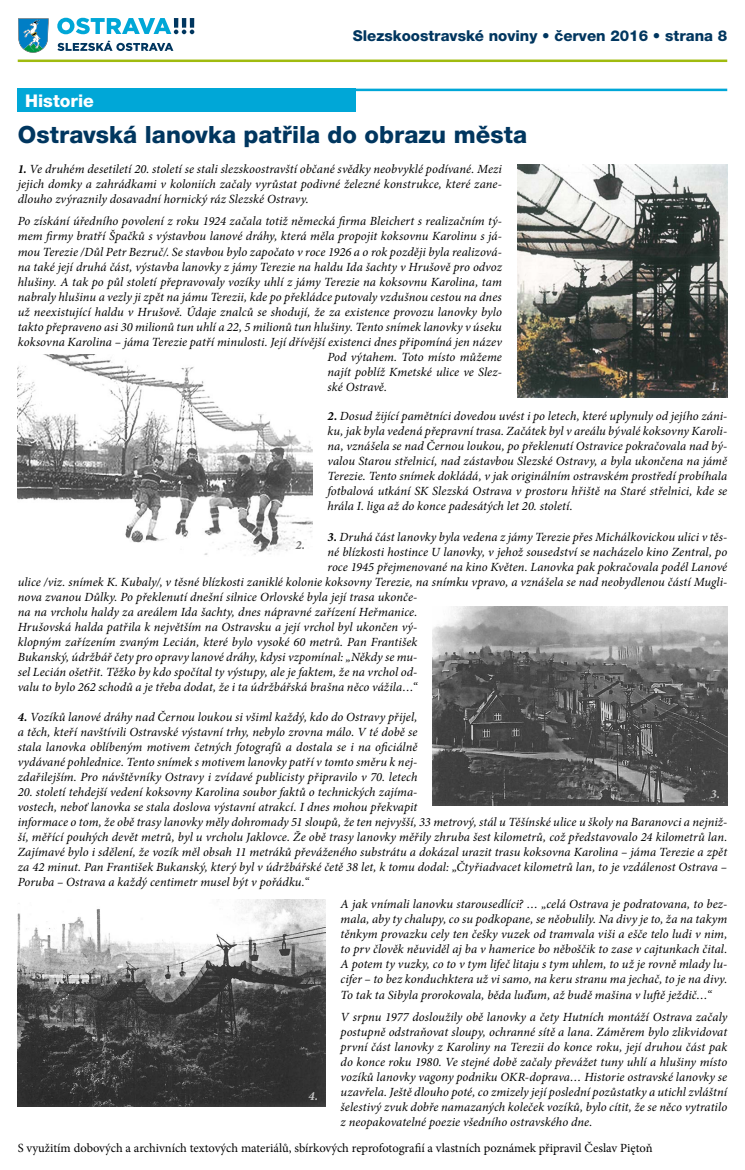
<style>
.page{position:relative;width:745px;height:1170px;background:#fff}
.page>*{position:absolute;margin:0;border:0;box-sizing:border-box;transform-origin:0 0}
.t1{font:800 23.75px "Helvetica Neue LT Pro";color:#00365f}
.t2{font:800 17.5px "Helvetica Neue LT Pro";color:#fff}
.t3{font:800 15px "Helvetica Neue LT Pro";color:#00365f}
.t4{font:italic 12.5px/15px "Minion Pro";letter-spacing:.005em;color:#000;text-align:justify}
.t5{font:12.5px "Minion Pro";letter-spacing:-.005em;color:#000}
.t6{font:italic 700 12.5px "Minion Pro";color:#c6c6c6}
.t7{font:italic 700 12.5px "Minion Pro";color:#706f6f}
.s1{font-weight:700}
</style>
<div class="page">
<svg style="left:18px;top:18px;width:31px;height:35px"></svg>
<svg style="left:57px;top:18px;width:137px;height:16px"></svg>
<svg style="left:57px;top:40px;width:116px;height:11px"></svg>
<hr style="left:18px;top:89px;width:708px;height:2px;background:#00a7d7">
<div style="left:18px;top:89px;width:338px;height:23px;background:#00a7d7"></div>
<hr style="left:18px;top:60px;width:708px;height:2px;background:#a0bb0f">
<img style="left:517px;top:164px;width:209px;height:233px">
<img style="left:18px;top:354px;width:294px;height:201px">
<img style="left:432px;top:606px;width:294px;height:199px">
<img style="left:18px;top:899px;width:307px;height:207px">
<h2 class="t2" style="left:25px;top:90px;width:70px">Historie</h2>
<p class="t3" style="left:352px;top:27px;width:376px">Slezskoostravské noviny • červen 2016 • strana 8</p>
<h1 class="t1" style="left:18px;top:120px;width:510px">Ostravská lanovka patřila do obrazu města</h1>
<p class="t4" style="left:18px;top:162px;width:485px"><span class="s1">1.</span> Ve druhém desetiletí 20. století se stali slezskoostravští občané svědky neobvyklé podívané. Mezi jejich domky a zahrádkami v koloniích začaly vyrůstat podivné železné konstrukce, které zane&shy;dlouho zvýraznily dosavadní hornický ráz Slezské Ostravy.</p>
<p class="t4" style="left:18px;top:214px;width:485px">Po získání úředního povolení z roku 1924 začala totiž německá firma Bleichert s realizačním tý-</p>
<p class="t4" style="left:18px;top:229px;width:485px">mem firmy bratří Špačků s výstavbou lanové dráhy, která měla propojit koksovnu Karolinu s já-</p>
<p class="t4" style="left:18px;top:244px;width:485px">mou Terezie /Důl Petr Bezruč/. Se stavbou bylo započato v roce 1926 a o rok později byla realizová-</p>
<p class="t4" style="left:18px;top:259px;width:485px">na také její druhá část, výstavba lanovky z jámy Terezie na haldu Ida šachty v Hrušově pro odvoz</p>
<p class="t4" style="left:18px;top:274px;width:485px">hlušiny. A tak po půl století přepravovaly vozíky uhlí z jámy Terezie na koksovnu Karolina, tam</p>
<p class="t4" style="left:18px;top:289px;width:485px">nabraly hlušinu a vezly ji zpět na jámu Terezii, kde po překládce putovaly vzdušnou cestou na dnes</p>
<p class="t4" style="left:18px;top:304px;width:485px">už neexistující haldu v Hrušově. Údaje znalců se shodují, že za existence provozu lanovky bylo</p>
<p class="t4" style="left:18px;top:319px;width:485px">takto přepraveno asi 30 milionů tun uhlí a 22, 5 milionů tun hlušiny. Tento snímek lanovky v úseku</p>
<p class="t4" style="left:18px;top:334px;width:485px">koksovna Karolina – jáma Terezie patří minulosti. Její dřívější existenci dnes připomíná jen název</p>
<p class="t4" style="left:327px;top:349px;width:176px">Pod výtahem. Toto místo můžeme</p>
<p class="t4" style="left:327px;top:364px;width:176px">najít poblíž Kmetské ulice ve Slez-</p>
<p class="t4" style="left:327px;top:379px;width:61px">ské Ostravě.</p>
<p class="t4" style="left:327px;top:409px;width:401px"><span class="s1">2.</span> Dosud žijící pamětníci dovedou uvést i po letech, které uplynuly od jejího záni&shy;ku, jak byla vedená přepravní trasa. Začátek byl v areálu bývalé koksovny Karoli&shy;na, vznášela se nad Černou loukou, po překlenutí Ostravice pokračovala nad bý&shy;valou Starou střelnicí, nad zástavbou Slezské Ostravy, a byla ukončena na jámě Terezie. Tento snímek dokládá, v jak originálním ostravském prostředí probíhala fotbalová utkání SK Slezská Ostrava v prostoru hřiště na Staré střelnici, kde se hrála I. liga až do konce padesátých let 20. století.</p>
<p class="t4" style="left:327px;top:529px;width:401px"><span class="s1">3.</span> Druhá část lanovky byla vedena z jámy Terezie přes Michálkovickou ulici v těs-</p>
<p class="t4" style="left:327px;top:544px;width:401px">né blízkosti hostince U lanovky, v jehož sousedství se nacházelo kino Zentral, po</p>
<p class="t4" style="left:327px;top:559px;width:401px">roce 1945 přejmenované na kino Květen. Lanovka pak pokračovala podél Lanové</p>
<p class="t4" style="left:18px;top:574px;width:710px">ulice /viz. snímek K. Kubaly/, v těsné blízkosti zaniklé kolonie koksovny Terezie, na snímku vpravo, a vznášela se nad neobydlenou částí Mugli-</p>
<p class="t4" style="left:18px;top:589px;width:401px">nova zvanou Důlky. Po překlenutí dnešní silnice Orlovské byla její trasa ukonče-</p>
<p class="t4" style="left:18px;top:604px;width:401px">na na vrcholu haldy za areálem Ida šachty, dnes nápravné zařízení Heřmanice.</p>
<p class="t4" style="left:18px;top:619px;width:401px">Hrušovská halda patřila k největším na Ostravsku a její vrchol byl ukončen vý-</p>
<p class="t4" style="left:18px;top:634px;width:401px">klopným zařízením zvaným Lecián, které bylo vysoké 60 metrů. Pan František</p>
<p class="t4" style="left:18px;top:649px;width:401px">Bukanský, údržbář čety pro opravy lanové dráhy, kdysi vzpomínal: „Někdy se mu-</p>
<p class="t4" style="left:18px;top:664px;width:401px">sel Lecián ošetřit. Těžko by kdo spočítal ty výstupy, ale je faktem, že na vrchol od-</p>
<p class="t4" style="left:18px;top:679px;width:401px">valu to bylo 262 schodů a je třeba dodat, že i ta údržbářská brašna něco vážila…“</p>
<p class="t4" style="left:18px;top:709px;width:401px"><span class="s1">4.</span> Vozíků lanové dráhy nad Černou loukou si všiml každý, kdo do Ostravy přijel, a těch, kteří navštívili Ostravské výstavní trhy, nebylo zrovna málo. V té době se stala lanovka oblíbeným motivem četných fotografů a dostala se i na oficiálně vydávané pohlednice. Tento snímek s motivem lanovky patří v tomto směru k nej&shy;zdařilejším. Pro návštěvníky Ostravy i zvídavé publicisty připravilo v 70. letech</p>
<p class="t4" style="left:18px;top:784px;width:710px;text-align:left">20. století tehdejší vedení koksovny Karolina soubor faktů o technických zajíma-<br>vostech, neboť lanovka se stala doslova výstavní atrakcí. I dnes mohou překvapit<br>informace o tom, že obě trasy lanovky měly dohromady 51 sloupů, že ten nejvyšší, 33 metrový, stál u Těšínské ulice u školy na Baranovci a nejniž&shy;ší, měřící pouhých devět metrů, byl u vrcholu Jaklovce. Že obě trasy lanovky měřily zhruba šest kilometrů, což představovalo 24 kilometrů lan.<br>Zajímavé bylo i sdělení, že vozík měl obsah 11 metráků převáženého substrátu a dokázal urazit trasu koksovna Karolina – jáma Terezie a zpět za 42 minut. Pan František Bukanský, který byl v údržbářské četě 38 let, k tomu dodal: „Čtyřiadvacet kilometrů lan, to je vzdálenost Ostrava – Poruba – Ostrava a každý centimetr musel být v pořádku.“</p>
<p class="t4" style="left:340px;top:896px;width:388px">A jak vnímali lanovku starousedlíci? … „celá Ostrava je podratovana, to bez&shy;mala, aby ty chalupy, co su podkopane, se něobulily. Na divy je to, ža na takym těnkym provazku cely ten češky vuzek od tramvala viši a ešče telo ludi v nim, to prv člověk něuviděl aj ba v hamerice bo něboščik to zase v cajtunkach čital.<br>A potem ty vuzky, co to v tym lifeč litaju s tym uhlem, to už je rovně mlady lu&shy;cifer – to bez konduchktera už vi samo, na keru stranu ma jechač, to je na divy.<br>To tak ta Sibyla prorokovala, běda luďum, až budě mašina v luftě ježdič…“</p>
<p class="t4" style="left:340px;top:1008px;width:388px">V srpnu 1977 dosloužily obě lanovky a čety Hutních montáží Ostrava začaly postupně odstraňovat sloupy, ochranné sítě a lana. Záměrem bylo zlikvidovat první část lanovky z Karoliny na Terezii do konce roku, její druhou část pak do konce roku 1980. Ve stejné době začaly převážet tuny uhlí a hlušiny místo vozíků lanovky vagony podniku OKR-doprava… Historie ostravské lanovky se uzavřela. Ještě dlouho poté, co zmizely její poslední pozůstatky a utichl zvláštní šelestivý zvuk dobře namazaných koleček vozíků, bylo cítit, že se něco vytratilo z neopakovatelné poezie všedního ostravského dne.</p>
<p class="t6" style="left:710px;top:377px;width:11px">1.</p>
<p class="t7" style="left:295px;top:536px;width:11px">2.</p>
<p class="t6" style="left:710px;top:785px;width:11px">3.</p>
<p class="t6" style="left:308px;top:1086px;width:11px">4.</p>
<p class="t5" style="left:18px;top:1139px;width:635px">S využitím dobových a archivních textových materiálů, sbírkových reprofotografií a vlastních poznámek připravil Česlav Piętoň</p>
</div>
